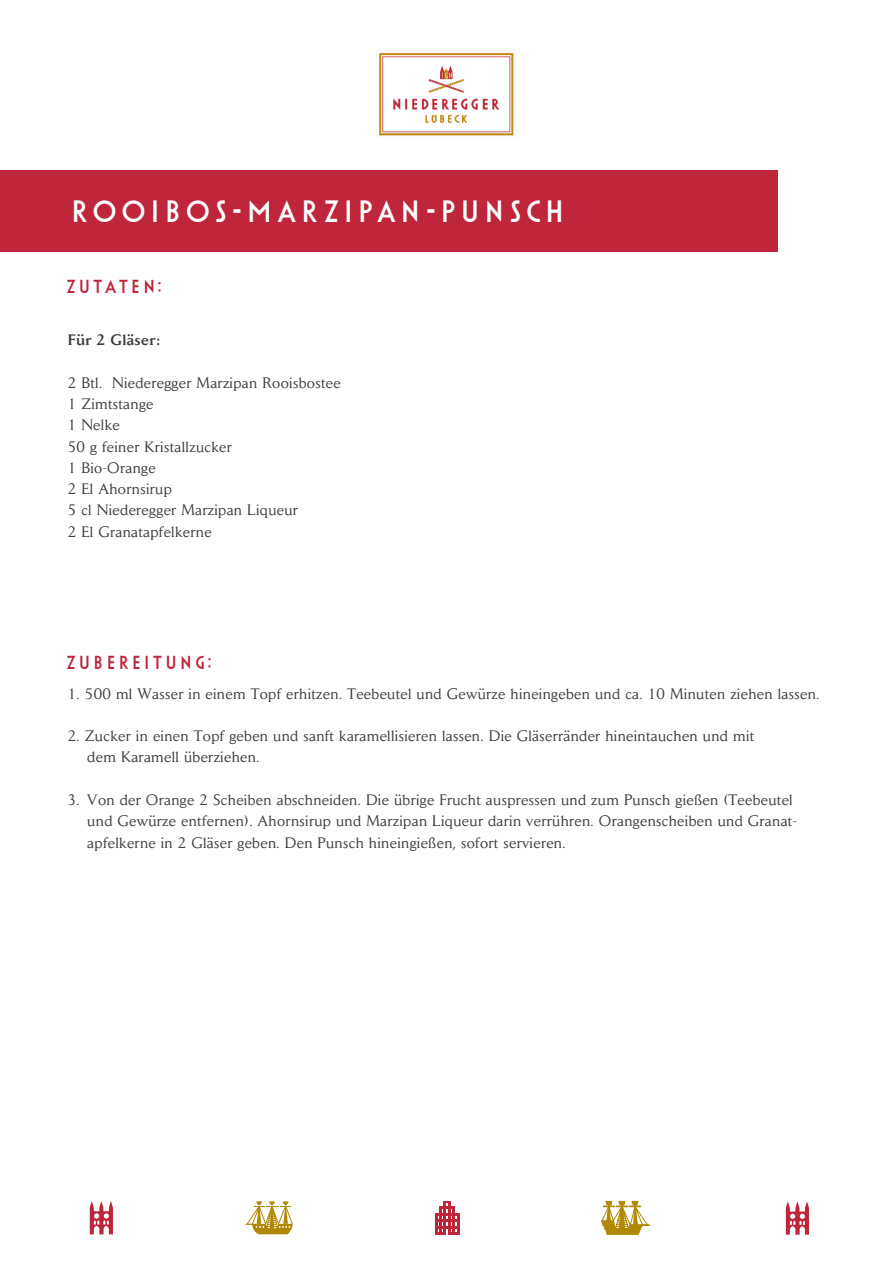
<style>
.page{position:relative;width:893px;height:1263px;background:#fff}
.page>*{position:absolute;margin:0;border:0;box-sizing:border-box;transform-origin:0 0}
.t1{font:27px "Niederegger";letter-spacing:-.045em;color:#fff}
.t2{font:16.5px "Niederegger";letter-spacing:-.03em;color:#bf263a}
.t3{font:15px/21.3px "Daily News";letter-spacing:.025em;color:#3e3e3f}
.t4{font:500 15px "Daily News";letter-spacing:.025em;color:#3e3e3f}
</style>
<div class="page">
<div style="left:0;top:170px;width:777px;height:82px;background:#bf263a"></div>
<img style="left:377px;top:50px;width:140px;height:86px">
<svg style="left:786px;top:1201px;width:23px;height:34px"></svg>
<svg style="left:90px;top:1201px;width:23px;height:33px"></svg>
<svg style="left:601px;top:1201px;width:48px;height:33px"></svg>
<svg style="left:437px;top:1232px;width:20px;height:2px"></svg>
<hr style="left:435px;top:1213px;width:2px;height:21px;background:#bf263a">
<hr style="left:457px;top:1213px;width:2px;height:21px;background:#bf263a">
<hr style="left:444px;top:1201px;width:2px;height:33px;background:#bf263a">
<hr style="left:448px;top:1201px;width:2px;height:33px;background:#bf263a">
<hr style="left:435px;top:1213px;width:24px;height:2px;background:#bf263a">
<hr style="left:435px;top:1219px;width:24px;height:2px;background:#bf263a">
<hr style="left:435px;top:1226px;width:24px;height:2px;background:#bf263a">
<svg style="left:439px;top:1201px;width:16px;height:8px"></svg>
<hr style="left:439px;top:1207px;width:2px;height:27px;background:#bf263a">
<hr style="left:453px;top:1207px;width:2px;height:27px;background:#bf263a">
<svg style="left:245px;top:1201px;width:48px;height:33px"></svg>
<h1 class="t1" style="left:74px;top:195px;width:501px">ROOIBOS-MARZIPAN-PUNSCH</h1>
<p class="t2" style="left:68px;top:276px;width:105px">ZUTATEN:</p>
<p class="t4" style="left:68px;top:331px;width:94px">Für 2 Gläser:</p>
<p class="t3" style="left:68px;top:372px;width:274px">2 Btl. Niederegger Marzipan Rooisbostee<br>1 Zimtstange<br>1 Nelke<br>50 g feiner Kristallzucker<br>1 Bio-Orange<br>2 El Ahornsirup<br>5 cl Niederegger Marzipan Liqueur<br>2 El Granatapfelkerne</p>
<p class="t2" style="left:68px;top:652px;width:155px">ZUBEREITUNG:</p>
<p class="t3" style="left:68px;top:683px;width:753px">1. 500 ml Wasser in einem Topf erhitzen. Teebeutel und Gewürze hineingeben und ca. 10 Minuten ziehen lassen.</p>
<p class="t3" style="left:87px;top:725px;width:668px;text-indent:-20px">2. Zucker in einen Topf geben und sanft karamellisieren lassen. Die Gläserränder hineintauchen und mit dem Karamell überziehen.</p>
<p class="t3" style="left:87px;top:789px;width:711px;text-indent:-20px">3. Von der Orange 2 Scheiben abschneiden. Die übrige Frucht auspressen und zum Punsch gießen (Teebeutel und Gewürze entfernen). Ahornsirup und Marzipan Liqueur darin verrühren. Orangenscheiben und Granat&shy;apfelkerne in 2 Gläser geben. Den Punsch hineingießen, sofort servieren.</p>
</div>
